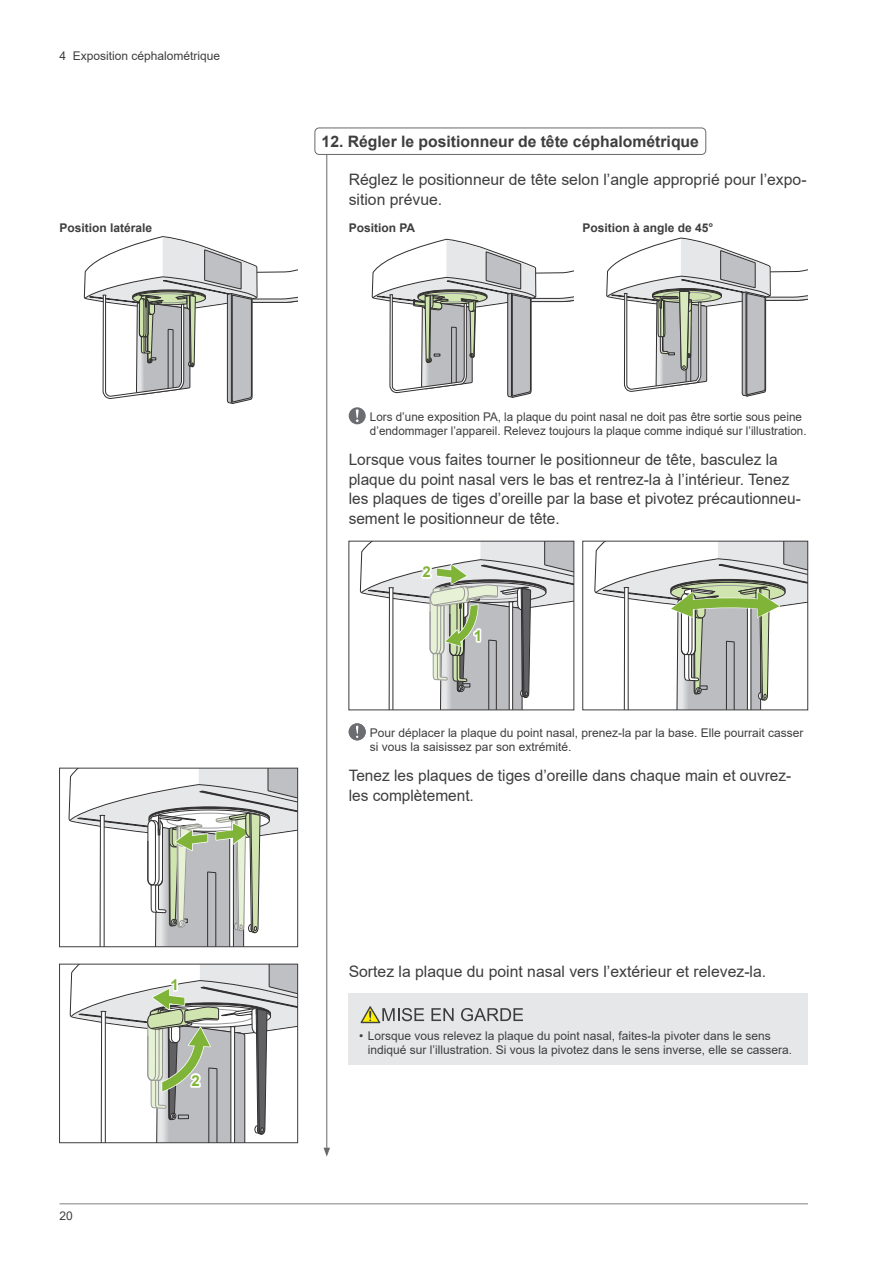
<style>
.page{position:relative;width:893px;height:1263px;background:#fff}
.page>*{position:absolute;margin:0;border:0;box-sizing:border-box;transform-origin:0 0}
.t1{font:15.75px/19.5px "Arial";color:#3e3e3f}
.t2{font:700 15.75px "Arial";color:#3e3e3f}
.t3{font:700 15px "Arial";color:#7fb438}
.t4{font:12px/13.5px "Arial";color:#3e3e3f}
.t5{font:700 12px "Arial";color:#3e3e3f}
</style>
<div class="page">
<hr style="left:60px;top:1203px;width:748px;height:1px;background:#808285">
<svg style="left:68px;top:770px;width:228px;height:175px"></svg>
<div style="left:59px;top:768px;width:239px;height:179px;border:1px solid #3e3e3f"></div>
<svg style="left:594px;top:543px;width:212px;height:165px"></svg>
<div style="left:583px;top:541px;width:225px;height:169px;border:1px solid #3e3e3f"></div>
<svg style="left:360px;top:543px;width:212px;height:165px"></svg>
<svg style="left:473px;top:628px;width:8px;height:14px"></svg>
<div style="left:421px;top:564px;width:11px;height:14px;background:#fff"></div>
<svg style="left:70px;top:966px;width:226px;height:175px"></svg>
<div style="left:59px;top:964px;width:239px;height:179px;border:1px solid #3e3e3f"></div>
<svg style="left:170px;top:978px;width:8px;height:14px"></svg>
<div style="left:190px;top:1073px;width:11px;height:14px;background:#fff"></div>
<svg style="left:349px;top:723px;width:17px;height:17px"></svg>
<hr style="left:327px;top:154px;width:1px;height:996px;background:#69696c">
<svg style="left:323px;top:1148px;width:7px;height:9px"></svg>
<svg style="left:349px;top:407px;width:17px;height:17px"></svg>
<svg style="left:84px;top:236px;width:213px;height:168px"></svg>
<svg style="left:371px;top:238px;width:203px;height:160px"></svg>
<svg style="left:606px;top:237px;width:202px;height:160px"></svg>
<div style="left:349px;top:994px;width:459px;height:71px;background:#e6e7e9"></div>
<svg style="left:361px;top:1006px;width:63px;height:17px"></svg>
<svg style="left:431px;top:1008px;width:23px;height:13px"></svg>
<svg style="left:461px;top:1008px;width:61px;height:13px"></svg>
<div style="left:314px;top:128px;width:392px;height:27px;border:1px solid #69696c;border-radius:4px"></div>
<p class="t4" style="left:60px;top:48px;width:162px">4 Exposition céphalométrique</p>
<h1 class="t2" style="left:322px;top:130px;width:379px">12. Régler le positionneur de tête céphalométrique</h1>
<h1 class="t1" style="left:349px;top:170px;width:459px">Réglez le positionneur de tête selon l’angle approprié pour l’expo&shy;sition prévue.</h1>
<p class="t5" style="left:60px;top:220px;width:94px">Position latérale</p>
<p class="t5" style="left:349px;top:220px;width:68px">Position PA</p>
<p class="t5" style="left:583px;top:220px;width:132px">Position à angle de 45°</p>
<p class="t4" style="left:370px;top:410px;width:438px">Lors d’une exposition PA, la plaque du point nasal ne doit pas être sortie sous peine d’endommager l’appareil. Relevez toujours la plaque comme indiqué sur l’illustration.</p>
<h1 class="t1" style="left:349px;top:450px;width:454px">Lorsque vous faites tourner le positionneur de tête, basculez la plaque du point nasal vers le bas et rentrez-la à l’intérieur. Tenez les plaques de tiges d’oreille par la base et pivotez précautionneu&shy;sement le positionneur de tête.</h1>
<p class="t3" style="left:423px;top:561px;width:10px">2</p>
<p class="t3" style="left:474px;top:625px;width:10px">1</p>
<p class="t4" style="left:370px;top:726px;width:435px">Pour déplacer la plaque du point nasal, prenez-la par la base. Elle pourrait casser si vous la saisissez par son extrémité.</p>
<p class="t4" style="left:60px;top:1209px;width:15px">20</p>
<p class="t3" style="left:170px;top:974px;width:10px">1</p>
<p class="t3" style="left:192px;top:1070px;width:10px">2</p>
<h1 class="t1" style="left:349px;top:766px;width:444px">Tenez les plaques de tiges d’oreille dans chaque main et ouvrez&shy;les complètement.</h1>
<h1 class="t1" style="left:349px;top:961px;width:419px">Sortez la plaque du point nasal vers l’extérieur et relevez-la.</h1>
<p class="t4" style="left:368px;top:1029px;width:426px;text-indent:-9px">• Lorsque vous relevez la plaque du point nasal, faites-la pivoter dans le sens indiqué sur l’illustration. Si vous la pivotez dans le sens inverse, elle se cassera.</p>
</div>
